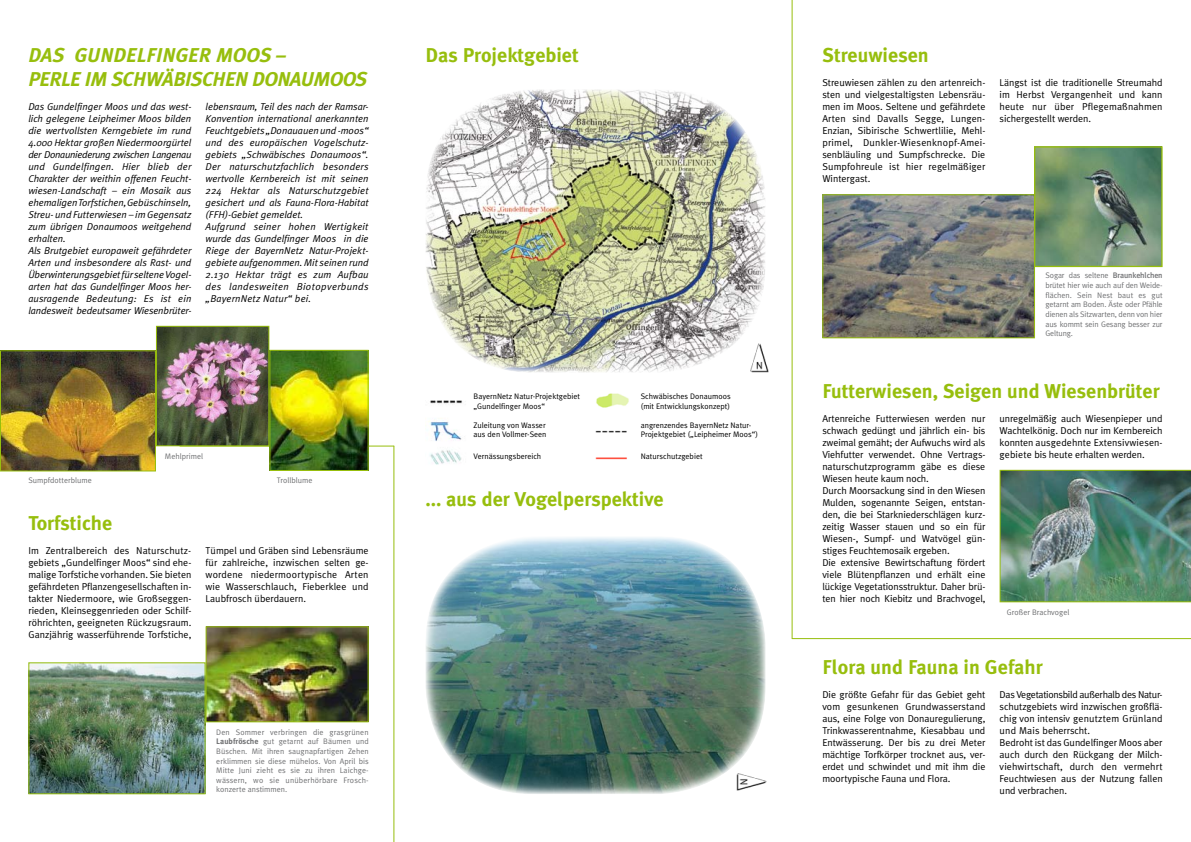
<style>
.page{position:relative;width:1191px;height:842px;background:#fff}
.page>*{position:absolute;margin:0;border:0;box-sizing:border-box;transform-origin:0 0}
.t1{font:700 20px "Meta Plus";color:#97be0d}
.t2{font:italic 700 20px/24px "Meta Plus";letter-spacing:-.025em;color:#97be0d}
.t3{font:10px/12px "Meta Plus Normal";letter-spacing:-.005em;color:#000;text-align:justify}
.t4{font:italic 10px/12px "Meta Plus Normal";color:#000}
.t5{font:8px/9.6px "Meta Plus Normal";color:#707173;text-align:justify}
.t6{font:8px/9.6px "Meta Plus Normal";color:#000}
.s1{font-family:"Meta Plus";font-weight:500}
.s2{font-family:"Meta Plus";font-weight:700}
</style>
<div class="page">
<hr style="left:180px;top:446px;width:214px;height:1px;background:#97be0d">
<img style="left:2px;top:352px;width:152px;height:117px">
<div style="left:0;top:350px;width:156px;height:121px;border:1px solid #97be0d"></div>
<img style="left:158px;top:328px;width:109px;height:116px">
<div style="left:156px;top:326px;width:113px;height:120px;border:1px solid #97be0d"></div>
<img style="left:271px;top:352px;width:96px;height:117px">
<div style="left:269px;top:350px;width:100px;height:121px;border:1px solid #97be0d"></div>
<hr style="left:792px;top:638px;width:399px;height:1px;background:#97be0d">
<img style="left:824px;top:196px;width:209px;height:140px">
<div style="left:822px;top:194px;width:213px;height:144px;border:1px solid #97be0d"></div>
<img style="left:1036px;top:148px;width:124px;height:117px">
<div style="left:1034px;top:146px;width:128px;height:121px;border:1px solid #97be0d"></div>
<img style="left:30px;top:664px;width:174px;height:128px">
<div style="left:28px;top:662px;width:178px;height:132px;border:1px solid #97be0d"></div>
<img style="left:999px;top:470px;width:192px;height:132px">
<img style="left:208px;top:628px;width:159px;height:92px">
<div style="left:206px;top:626px;width:163px;height:96px;border:1px solid #97be0d"></div>
<img style="left:425px;top:89px;width:340px;height:284px">
<img style="left:425px;top:537px;width:341px;height:257px">
<hr style="left:792px;top:0;width:1px;height:639px;background:#97be0d">
<img style="left:595px;top:393px;width:34px;height:67px">
<img style="left:428px;top:400px;width:34px;height:65px">
<img style="left:750px;top:343px;width:18px;height:30px">
<img style="left:737px;top:773px;width:29px;height:18px">
<hr style="left:394px;top:446px;width:1px;height:396px;background:#97be0d">
<h1 class="t1" style="left:425px;top:44px;width:155px">Das Projektgebiet</h1>
<h1 class="t1" style="left:822px;top:44px;width:108px">Streuwiesen</h1>
<h1 class="t2" style="left:28px;top:43px;width:301px">DAS GUNDELFINGER MOOS –<br>PERLE IM SCHWÄBISCHEN DONAUMOO</h1>
<h1 class="t2" style="left:355px;top:67px;width:13px">S</h1>
<p class="t3" style="left:822px;top:77px;width:165px;text-align:left">Streuwiesen zählen zu den artenreich&shy;sten und vielgestaltigsten Lebensräu&shy;men im Moos. Seltene und gefährdete Arten sind Davalls Segge, Lungen-Enzian, Sibirische Schwertlilie, Mehl&shy;primel, Dunkler-Wiesenknopf-Amei-- senbläuling und Sumpfschrecke. Die Sumpfohreule ist hier regelmäßiger Wintergast.</p>
<p class="t4" style="left:28px;top:101px;width:165px">Das Gundelfinger Moos und das west&shy;lich gelegene Leipheimer Moos bilden die wertvollsten Kerngebiete im rund 4.000 Hektar großen Niedermoorgürtel der Donauniederung zwischen Langenau und Gundelfingen. Hier blieb der Charakter der weithin offenen Feucht&shy;wiesen--Landschaft – ein Mosaik aus ehemaligen Torfstichen, Gebüschinseln, Streu- und Futterwiesen – im Gegensatz zum übrigen Donaumoos weitgehend erhalten.<br>Als Brutgebiet europaweit gefährdeter Arten und insbesondere als Rast- und Überwinterungsgebiet für seltene Vogel&shy;arten hat das Gundelfinger Moos her&shy;ausragende Bedeutung: Es ist ein landesweit bedeutsamer Wiesenbrüter-</p>
<p class="t4" style="left:206px;top:101px;width:165px">lebensraum, Teil des nach der Ramsar-Konvention international anerkannten Feuchtgebiets „Donauauen und -moos“ und des europäischen Vogelschutz&shy;gebiets „Schwäbisches Donaumoos“.<br>Der naturschutzfachlich besonders wertvolle Kernbereich ist mit seinen 224 Hektar als Naturschutzgebiet gesichert und als Fauna-Flora-Habitat (FFH)-Gebiet gemeldet.<br>Aufgrund seiner hohen Wertigkeit wurde das Gundelfinger Moos in die Riege der BayernNetz Natur-Projekt&shy;gebiete aufgenommen. Mit seinen rund 2.130 Hektar trägt es zum Aufbau des landesweiten Biotopverbunds „BayernNetz Natur“ bei.</p>
<p class="t3" style="left:999px;top:77px;width:164px">Längst ist die traditionelle Streumahd im Herbst Vergangenheit und kann heute nur über Pflegemaßnahmen sichergestellt werden.</p>
<p class="t5" style="left:1045px;top:271px;width:119px">Sogar das seltene <span class="s1">Braunkehlchen </span>brütet hier wie auch auf den Weide&shy;flächen. Sein Nest baut es gut getarnt am Boden. Äste oder Pfähle dienen als Sitzwarten, denn von hier aus kommt sein Gesang besser zur Geltung.</p>
<p class="t5" style="left:28px;top:475px;width:65px">Sumpfdotterblume</p>
<h1 class="t1" style="left:28px;top:512px;width:85px">Torfstiche</h1>
<p class="t5" style="left:165px;top:451px;width:40px">Mehlprimel</p>
<p class="t5" style="left:277px;top:475px;width:37px">Trollblume</p>
<p class="t3" style="left:28px;top:545px;width:165px">Im Zentralbereich des Naturschutz&shy;gebiets „Gundelfinger Moos“ sind ehe&shy;malige Torfstiche vorhanden. Sie bieten gefährdeten Pflanzengesellschaften in&shy;takter Niedermoore, wie Großseggen&shy;rieden, Kleinseggenrieden oder Schilf&shy;röhrichten, geeigneten Rückzugsraum.<br>Ganzjährig wasserführende Torfstiche,</p>
<p class="t3" style="left:206px;top:545px;width:164px">Tümpel und Gräben sind Lebensräume für zahlreiche, inzwischen selten ge&shy;wordene niedermoortypische Arten wie Wasserschlauch, Fieberklee und Laubfrosch überdauern.</p>
<p class="t5" style="left:216px;top:727px;width:154px">Den Sommer verbringen die grasgrünen <span class="s2">Laubfrösche</span> gut getarnt auf Bäumen und Büschen. Mit ihren saugnapfartigen Zehen erklimmen sie diese mühelos. Von April bis Mitte Juni zieht es sie zu ihren Laichge&shy;wässern, wo sie unüberhörbare Frosch&shy;konzerte anstimmen.</p>
<p class="t6" style="left:473px;top:391px;width:108px">BayernNetz Natur-Projektgebiet „Gundelfinger Moos“</p>
<p class="t6" style="left:473px;top:420px;width:74px">Zuleitung von Wasser aus den Vollmer-Seen</p>
<p class="t6" style="left:473px;top:451px;width:69px">Vernässungsbereich</p>
<p class="t6" style="left:641px;top:391px;width:91px">Schwäbisches Donaumoos (mit Entwicklungskonzept)</p>
<p class="t6" style="left:641px;top:420px;width:119px">angrenzendes BayernNetz Natur-<br>Projektgebiet („Leipheimer Moos“)</p>
<p class="t6" style="left:641px;top:451px;width:63px">Naturschutzgebiet</p>
<h1 class="t1" style="left:425px;top:488px;width:240px">... aus der Vogelperspektive</h1>
<h1 class="t1" style="left:822px;top:380px;width:339px">Futterwiesen, Seigen und Wiesenbrüter</h1>
<p class="t3" style="left:822px;top:413px;width:165px;text-align:left">Artenreiche Futterwiesen werden nur schwach gedüngt und jährlich ein- bis zweimal gemäht; der Aufwuchs wird als Viehfutter verwendet. Ohne Vertrags&shy;naturschutzprogramm gäbe es diese Wiesen heute kaum noch.<br>Durch Moorsackung sind in den Wiesen Mulden, sogenannte Seigen, entstan&shy;den, die bei Starkniederschlägen kurz&shy;zeitig Wasser stauen und so ein für Wiesen-, Sumpf- und Watvögel gün&shy;stiges Feuchtemosaik ergeben.<br>Die extensive Bewirtschaftung fördert viele Blütenpflanzen und erhält eine lückige Vegetationsstruktur. Daher brü&shy;ten hier noch Kiebitz und Brachvogel,</p>
<p class="t3" style="left:999px;top:413px;width:164px">unregelmäßig auch Wiesenpieper und Wachtelkönig. Doch nur im Kernbereich konnten ausgedehnte Extensivwiesen&shy;gebiete bis heute erhalten werden.</p>
<p class="t5" style="left:1006px;top:607px;width:64px">Großer Brachvogel</p>
<h1 class="t1" style="left:822px;top:656px;width:222px">Flora und Fauna in Gefahr</h1>
<p class="t3" style="left:822px;top:689px;width:165px">Die größte Gefahr für das Gebiet geht vom gesunkenen Grundwasserstand aus, eine Folge von Donauregulierung, Trinkwasserentnahme, Kiesabbau und Entwässerung. Der bis zu drei Meter mächtige Torfkörper trocknet aus, ver&shy;erdet und schwindet und mit ihm die moortypische Fauna und Flora.</p>
<p class="t3" style="left:999px;top:689px;width:165px;text-align:left">Das Vegetationsbild außerhalb des Natur&shy;schutzgebiets wird inzwischen großflä&shy;chig von intensiv genutztem Grünland und Mais beherrscht.<br>Bedroht ist das Gundelfinger Moos aber auch durch den Rückgang der Milch-- viehwirtschaft, durch den vermehrt Feuchtwiesen aus der Nutzung fallen und verbrachen.</p>
</div>
